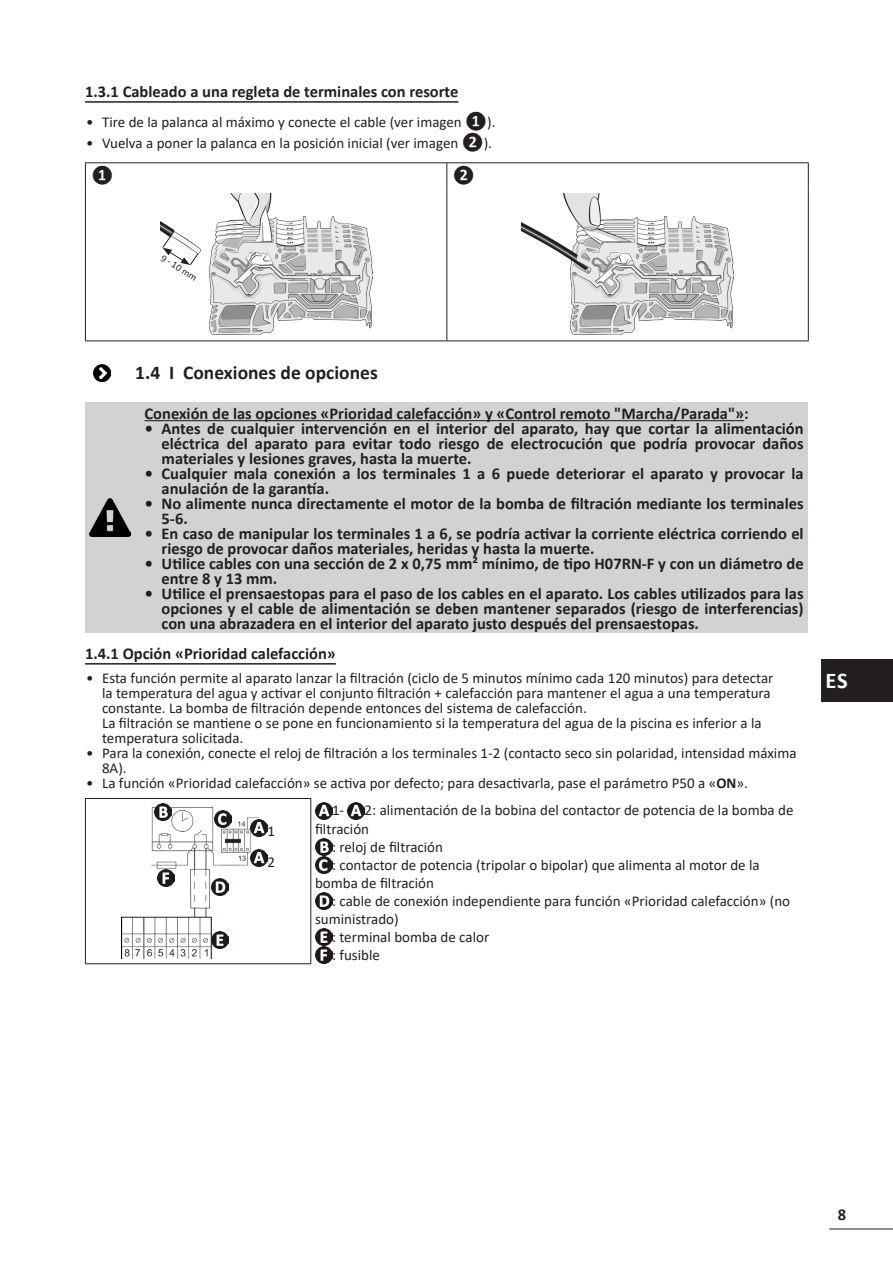
<style>
.page{position:relative;width:893px;height:1263px;background:#fff}
.page>*{position:absolute;margin:0;border:0;box-sizing:border-box;transform-origin:0 0}
.t1{font:700 22.5px "Calibri";color:#fff}
.t2{font:700 19.5px "Calibri";color:#231f20}
.t3{font:700 16.5px/15px "Calibri";color:#231f20}
.t4{font:15px/15px "Calibri";color:#231f20}
.t5{font:9.9px "Calibri";color:#231f20}
.s1{font-weight:700;font-size:16.5px}
.s2{font-weight:700}
</style>
<div class="page">
<hr style="left:829px;top:1228px;width:64px;height:1px;background:#231f20">
<hr style="left:85px;top:101px;width:373px;height:2px;background:#231f20">
<hr style="left:85px;top:663px;width:251px;height:2px;background:#231f20">
<hr style="left:85px;top:162px;width:362px;height:1px;background:#231f20">
<svg style="left:85px;top:163px;width:1px;height:24px"></svg>
<hr style="left:447px;top:162px;width:362px;height:1px;background:#231f20">
<svg style="left:446px;top:163px;width:1px;height:24px"></svg>
<svg style="left:808px;top:163px;width:1px;height:24px"></svg>
<hr style="left:85px;top:187px;width:1px;height:153px;background:#231f20">
<hr style="left:446px;top:187px;width:1px;height:153px;background:#231f20">
<hr style="left:808px;top:187px;width:1px;height:153px;background:#231f20">
<hr style="left:85px;top:340px;width:362px;height:1px;background:#231f20">
<hr style="left:447px;top:340px;width:362px;height:1px;background:#231f20">
<img style="left:160px;top:193px;width:212px;height:142px">
<svg style="left:162px;top:236px;width:37px;height:29px"></svg>
<img style="left:522px;top:193px;width:211px;height:142px">
<img style="left:94px;top:364px;width:17px;height:17px">
<div style="left:85px;top:402px;width:55px;height:231px;background:#d1d2d4"></div>
<div style="left:140px;top:402px;width:668px;height:231px;background:#d1d2d4"></div>
<img style="left:89px;top:498px;width:42px;height:39px">
<hr style="left:145px;top:420px;width:599px;height:1px;background:#231f20">
<hr style="left:85px;top:798px;width:226px;height:1px;background:#231f20">
<hr style="left:85px;top:799px;width:1px;height:164px;background:#231f20">
<hr style="left:310px;top:799px;width:1px;height:164px;background:#231f20">
<hr style="left:85px;top:963px;width:226px;height:1px;background:#231f20">
<img style="left:121px;top:808px;width:137px;height:151px">
<img style="left:154px;top:803px;width:17px;height:17px">
<img style="left:214px;top:811px;width:17px;height:17px">
<img style="left:250px;top:819px;width:17px;height:17px">
<img style="left:250px;top:850px;width:17px;height:17px">
<img style="left:212px;top:879px;width:17px;height:17px">
<img style="left:157px;top:869px;width:17px;height:17px">
<img style="left:212px;top:931px;width:17px;height:17px">
<img style="left:315px;top:803px;width:17px;height:17px">
<img style="left:348px;top:803px;width:17px;height:17px">
<img style="left:315px;top:839px;width:17px;height:35px">
<img style="left:315px;top:893px;width:17px;height:17px">
<img style="left:315px;top:929px;width:17px;height:35px">
<div style="left:821px;top:659px;width:72px;height:43px;background:#231f20"></div>
<p class="t3" style="left:85px;top:84px;width:375px">1.3.1 Cableado a una regleta de terminales con resorte</p>
<p class="t4" style="left:86px;top:114px;width:411px">• Tire de la palanca al máximo y conecte el cable (ver imagen <span class="s1">❶</span>).</p>
<p class="t4" style="left:86px;top:135px;width:407px">• Vuelva a poner la palanca en la posición inicial (ver imagen <span class="s1">❷</span>).</p>
<p class="t3" style="left:91px;top:168px;width:23px">❶</p>
<p class="t3" style="left:453px;top:168px;width:23px">❷</p>
<p class="t5" style="left:166px;top:251px;width:42px;rotate:32deg">9 - 10 mm</p>
<p class="t2" style="left:135px;top:359px;width:244px">1.4 I Conexiones de opciones</p>
<p class="t3" style="left:145px;top:406px;width:606px">Conexión de las opciones «Prioridad calefacción» y «Control remoto "Marcha/Parada"»:</p>
<p class="t3" style="left:162px;top:421px;width:644px;text-align:justify;text-indent:-17px">• Antes de cualquier intervención en el interior del aparato, hay que cortar la alimentación eléctrica del aparato para evitar todo riesgo de electrocución que podría provocar daños materiales y lesiones graves, hasta la muerte.</p>
<p class="t3" style="left:162px;top:466px;width:644px;text-indent:-17px">• Cualquier mala conexión a los terminales 1 a 6 puede deteriorar el aparato y provocar la anulación de la garantía.</p>
<p class="t3" style="left:162px;top:496px;width:644px;text-indent:-17px">• No alimente nunca directamente el motor de la bomba de filtración mediante los terminales<br>5-6.</p>
<p class="t3" style="left:162px;top:526px;width:644px;text-indent:-17px">• En caso de manipular los terminales 1 a 6, se podría activar la corriente eléctrica corriendo el riesgo de provocar daños materiales, heridas y hasta la muerte.</p>
<p class="t3" style="left:162px;top:556px;width:644px;text-indent:-17px">• Utilice cables con una sección de 2 x 0,75 mm² mínimo, de tipo H07RN-F y con un diámetro de entre 8 y 13 mm.</p>
<p class="t3" style="left:162px;top:586px;width:644px;text-align:justify;text-indent:-17px">• Utilice el prensaestopas para el paso de los cables en el aparato. Los cables utilizados para las opciones y el cable de alimentación se deben mantener separados (riesgo de interferencias) con una abrazadera en el interior del aparato justo después del prensaestopas.</p>
<p class="t3" style="left:85px;top:646px;width:252px">1.4.1 Opción «Prioridad calefacción»</p>
<p class="t4" style="left:102px;top:670px;width:673px;text-indent:-16px">• Esta función permite al aparato lanzar la filtración (ciclo de 5 minutos mínimo cada 120 minutos) para detectar la temperatura del agua y activar el conjunto filtración + calefacción para mantener el agua a una temperatura constante. La bomba de filtración depende entonces del sistema de calefacción.<br>La filtración se mantiene o se pone en funcionamiento si la temperatura del agua de la piscina es inferior a la temperatura solicitada.</p>
<p class="t4" style="left:102px;top:745px;width:696px;text-indent:-16px">• Para la conexión, conecte el reloj de filtración a los terminales 1-2 (contacto seco sin polaridad, intensidad máxima<br>8A).</p>
<p class="t4" style="left:86px;top:775px;width:663px">• La función «Prioridad calefacción» se activa por defecto; para desactivarla, pase el parámetro P50 a «<span class="s2">ON</span>».</p>
<p class="t4" style="left:267px;top:816px;width:9px;line-height:30.6px">1<br>2</p>
<p class="t4" style="left:332px;top:803px;width:14px">1-</p>
<p class="t4" style="left:365px;top:803px;width:430px">2: alimentación de la bobina del contactor de potencia de la bomba de</p>
<p class="t4" style="left:315px;top:821px;width:56px">filtración</p>
<p class="t4" style="left:332px;top:839px;width:113px">: reloj de filtración</p>
<p class="t4" style="left:332px;top:857px;width:429px">: contactor de potencia (tripolar o bipolar) que alimenta al motor de la</p>
<p class="t4" style="left:315px;top:875px;width:121px">bomba de filtración</p>
<p class="t4" style="left:332px;top:893px;width:460px">: cable de conexión independiente para función «Prioridad calefacción» (no</p>
<p class="t4" style="left:315px;top:911px;width:85px">suministrado)</p>
<p class="t4" style="left:332px;top:929px;width:159px">: terminal bomba de calor</p>
<p class="t4" style="left:332px;top:947px;width:49px">: fusible</p>
<h1 class="t1" style="left:825px;top:664px;width:24px">ES</h1>
<p class="t3" style="left:838px;top:1207px;width:10px">8</p>
</div>
